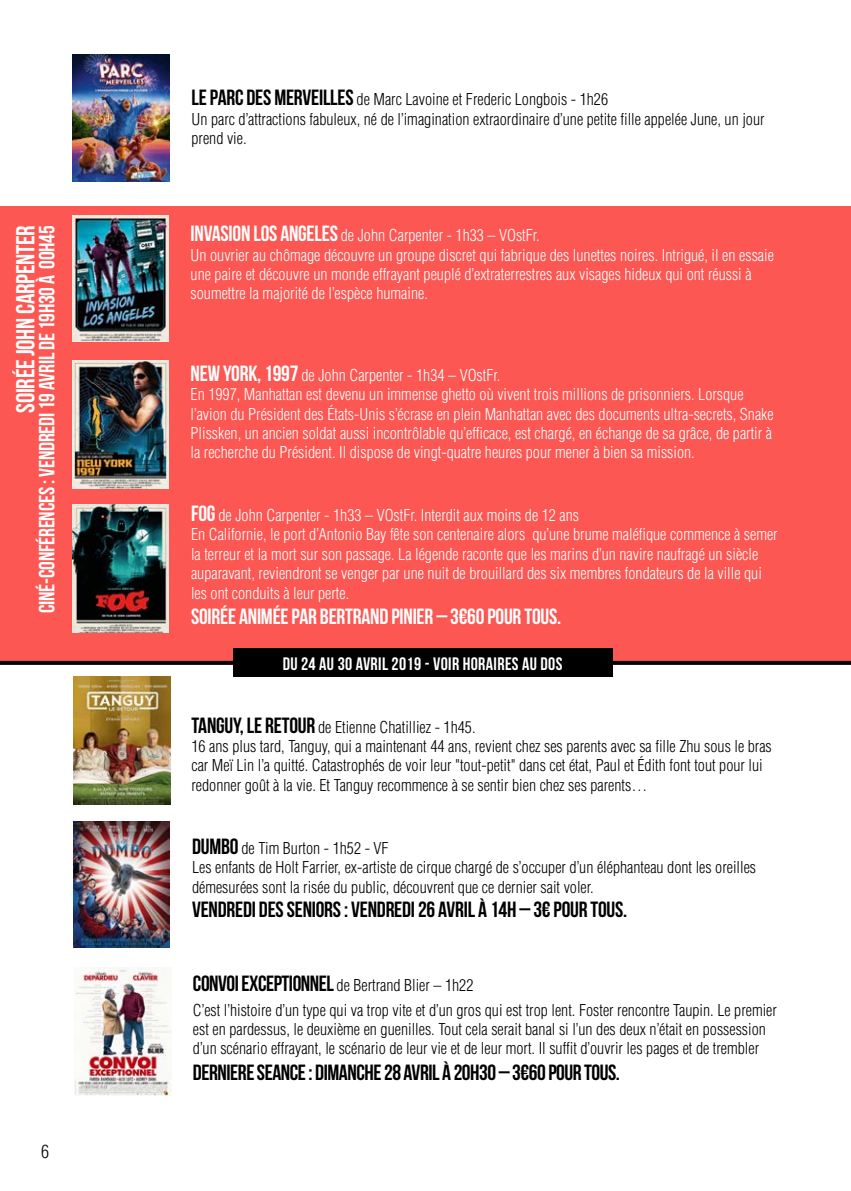
<style>
.page{position:relative;width:851px;height:1191px;background:#fff}
.page>*{position:absolute;margin:0;border:0;box-sizing:border-box;transform-origin:0 0}
.t1{font:700 26px "Bebas Neue";letter-spacing:-.01em;color:#fff}
.t2{font:700 22px "Bebas Neue";letter-spacing:-.02em;color:#000}
.t3{font:700 22px "Bebas Neue";letter-spacing:-.01em;color:#fff}
.t4{font:700 18px "Bebas Neue";letter-spacing:.02em;color:#fff}
.t5{font:300 condensed 18px "Helvetica LT Std";color:#000}
.t6{font:300 condensed 16px/19.2px "Helvetica LT Std";color:#fff}
.t7{font:300 condensed 16px/19.2px "Helvetica LT Std";color:#000}
.s1{font-family:"Bebas Neue";font-weight:700;font-stretch:normal;font-size:22px}
</style>
<div class="page">
<div style="left:0;top:206px;width:850px;height:456px;background:#fc5752"></div>
<img style="left:72px;top:504px;width:97px;height:128px">
<img style="left:72px;top:216px;width:96px;height:126px">
<img style="left:72px;top:361px;width:97px;height:127px">
<svg style="left:0;top:661px;width:850px;height:4px;background:#060606"></svg>
<div style="left:233px;top:648px;width:379px;height:29px;background:#000"></div>
<img style="left:73px;top:677px;width:97px;height:127px">
<img style="left:73px;top:821px;width:97px;height:126px">
<img style="left:74px;top:968px;width:97px;height:127px">
<img style="left:72px;top:54px;width:97px;height:128px">
<h1 class="t1" style="left:11px;top:413px;width:189px;rotate:-90deg">SOIRÉE JOHN CARPENTER</h1>
<h2 class="t3" style="left:35px;top:613px;width:389px;rotate:-90deg">CINÉ-CONFÉRENCES : VENDREDI 19 AVRIL DE 19H30 À 00H45</h2>
<p class="t5" style="left:41px;top:1140px;width:9px">6</p>
<p class="t7" style="left:191px;top:90px;width:574px"><span class="s1">LE PARC DES MERVEILLES</span> de Marc Lavoine et Frederic Longbois - 1h26<br>Un parc d’attractions fabuleux, né de l’imagination extraordinaire d’une petite fille appelée June, un jour prend vie.</p>
<p class="t6" style="left:190px;top:226px;width:584px"><span class="s1">INVASION LOS ANGELES</span> de John Carpenter - 1h33 – VOstFr.<br>Un ouvrier au chômage découvre un groupe discret qui fabrique des lunettes noires. Intrigué, il en essaie une paire et découvre un monde effrayant peuplé d’extraterrestres aux visages hideux qui ont réussi à soumettre la majorité de l’espèce humaine.</p>
<p class="t6" style="left:190px;top:366px;width:584px"><span class="s1">NEW YORK, 1997</span> de John Carpenter - 1h34 – VOstFr.<br>En 1997, Manhattan est devenu un immense ghetto où vivent trois millions de prisonniers. Lorsque l’avion du Président des États-Unis s’écrase en plein Manhattan avec des documents ultra-secrets, Snake Plissken, un ancien soldat aussi incontrôlable qu’efficace, est chargé, en échange de sa grâce, de partir à la recherche du Président. Il dispose de vingt-quatre heures pour mener à bien sa mission.</p>
<p class="t6" style="left:191px;top:505px;width:588px"><span class="s1">FOG</span> de John Carpenter - 1h33 – VOstFr. Interdit aux moins de 12 ans<br>En Californie, le port d’Antonio Bay fête son centenaire alors qu’une brume maléfique commence à semer la terreur et la mort sur son passage. La légende raconte que les marins d’un navire naufragé un siècle auparavant, reviendront se venger par une nuit de brouillard des six membres fondateurs de la ville qui les ont conduits à leur perte.</p>
<h2 class="t3" style="left:191px;top:605px;width:371px">SOIRÉE ANIMÉE PAR BERTRAND PINIER – 3€60 POUR TOUS.</h2>
<p class="t4" style="left:283px;top:653px;width:281px">DU 24 AU 30 AVRIL 2019 - VOIR HORAIRES AU DOS</p>
<p class="t7" style="left:191px;top:717px;width:581px"><span class="s1">TANGUY, LE RETOUR</span> de Etienne Chatilliez - 1h45.<br>16 ans plus tard, Tanguy, qui a maintenant 44 ans, revient chez ses parents avec sa fille Zhu sous le bras car Meï Lin l’a quitté. Catastrophés de voir leur "tout-petit" dans cet état, Paul et Édith font tout pour lui redonner goût à la vie. Et Tanguy recommence à se sentir bien chez ses parents…</p>
<p class="t7" style="left:192px;top:838px;width:565px"><span class="s1">DUMBO</span> de Tim Burton - 1h52 - VF<br>Les enfants de Holt Farrier, ex-artiste de cirque chargé de s’occuper d’un éléphanteau dont les oreilles démesurées sont la risée du public, découvrent que ce dernier sait voler.</p>
<h2 class="t2" style="left:192px;top:897px;width:436px">VENDREDI DES SENIORS : VENDREDI 26 AVRIL À 14H – 3€ POUR TOUS.</h2>
<p class="t7" style="left:193px;top:972px;width:585px;line-height:24.8px"><span class="s1">CONVOI EXCEPTIONNEL</span> de Bertrand Blier – 1h22<br>C’est l’histoire d’un type qui va trop vite et d’un gros qui est trop lent. Foster rencontre Taupin. Le premier</p>
<p class="t7" style="left:193px;top:1019px;width:574px">est en pardessus, le deuxième en guenilles. Tout cela serait banal si l’un des deux n’était en possession d’un scénario effrayant, le scénario de leur vie et de leur mort. Il suffit d’ouvrir les pages et de trembler</p>
<h2 class="t2" style="left:193px;top:1060px;width:428px">DERNIERE SEANCE : DIMANCHE 28 AVRIL À 20H30 – 3€60 POUR TOUS.</h2>
</div>
